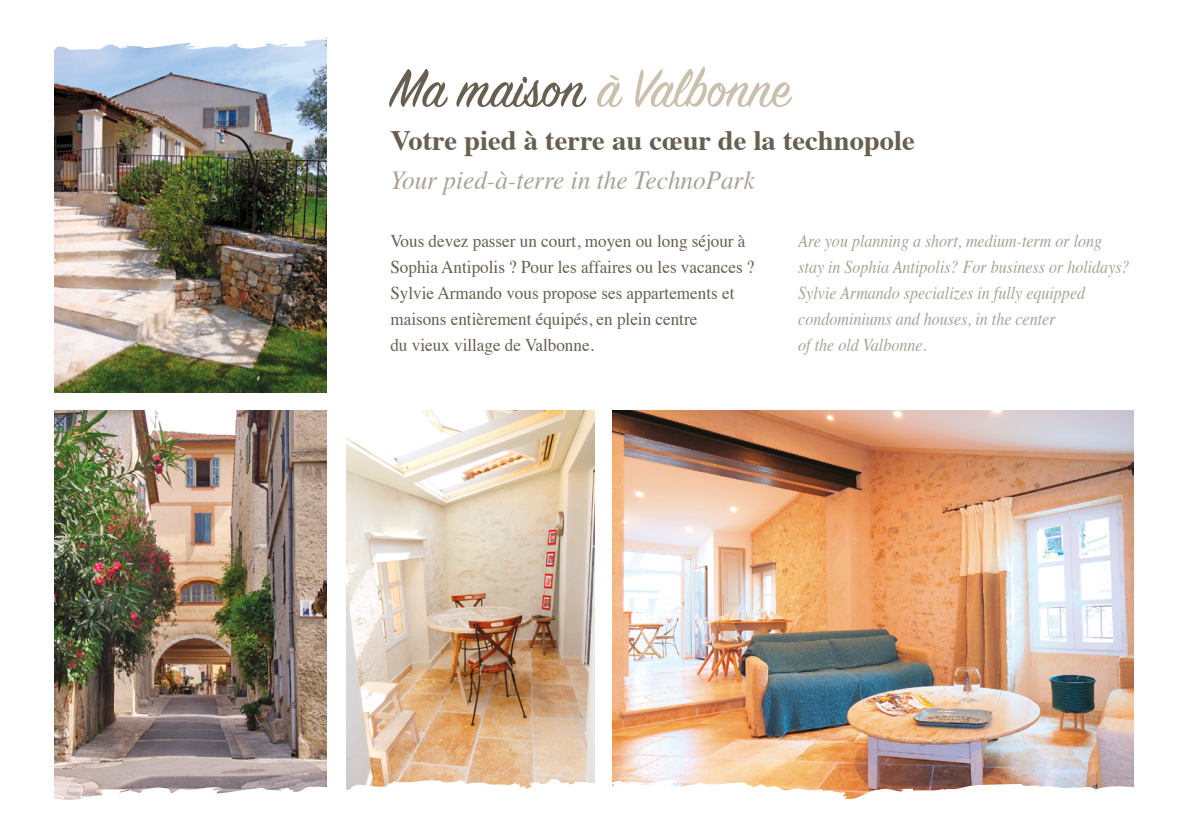
<style>
.page{position:relative;width:1191px;height:840px;background:#fff}
.page>*{position:absolute;margin:0;border:0;box-sizing:border-box;transform-origin:0 0}
.t1{font:60px "Sign Painter House Script";color:#cbc0ae;scale:.95 1}
.t2{font:700 28px "Times";color:#675f4f}
.t3{font:italic 26px "Times";color:#a9a294}
.t4{font:18px/26px "Times";color:#675f4f;scale:.95 1}
.t5{font:italic 18px/26px "Times";color:#a9a294;scale:.89 1}
.s1{color:#675f4f}
</style>
<div class="page">
<img style="left:54px;top:410px;width:273px;height:366px">
<img style="left:346px;top:410px;width:248px;height:366px">
<img style="left:612px;top:410px;width:521px;height:366px">
<svg style="left:54px;top:776px;width:1005px;height:24px"></svg>
<img style="left:54px;top:59px;width:273px;height:333px">
<svg style="left:54px;top:37px;width:273px;height:22px"></svg>
<svg style="left:1059px;top:765px;width:75px;height:25px"></svg>
<h1 class="t1" style="left:390px;top:51px;width:422px"><span class="s1">Ma maison</span> à Valbonne</h1>
<h2 class="t2" style="left:390px;top:114px;width:526px">Votre pied à terre au cœur de la technopole</h2>
<h3 class="t3" style="left:390px;top:158px;width:366px">Your pied-à-terre in the TechnoPark</h3>
<p class="t4" style="left:390px;top:226px;width:385px">Vous devez passer un court, moyen ou long séjour à Sophia Antipolis ? Pour les affaires ou les vacances ?<br>Sylvie Armando vous propose ses appartements et maisons entièrement équipés, en plein centre<br>du vieux village de Valbonne.</p>
<p class="t5" style="left:798px;top:226px;width:374px">Are you planning a short, medium-term or long stay in Sophia Antipolis? For business or holidays?<br>Sylvie Armando specializes in fully equipped condominiums and houses, in the center<br>of the old Valbonne.</p>
</div>
